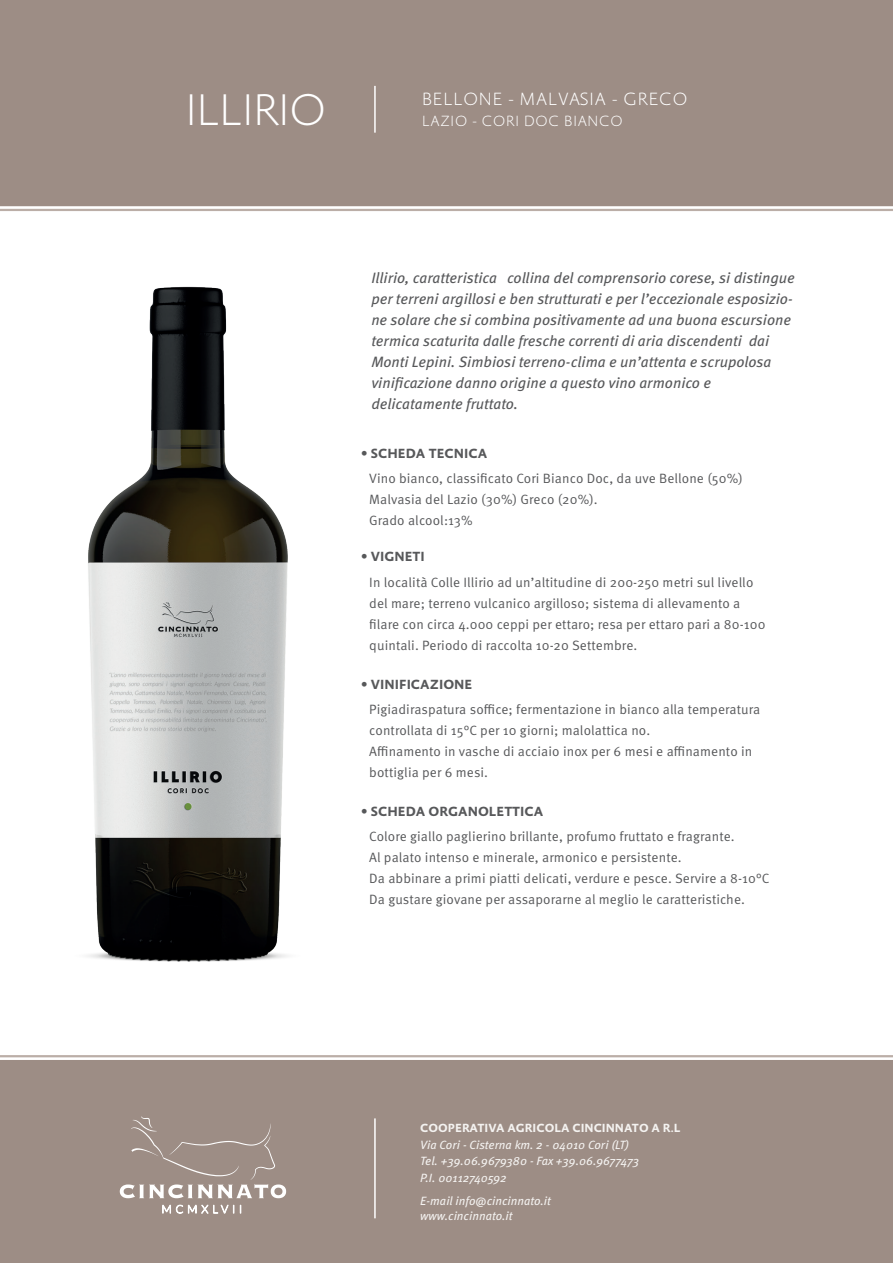
<style>
.page{position:relative;width:893px;height:1263px;background:#fff}
.page>*{position:absolute;margin:0;border:0;box-sizing:border-box;transform-origin:0 0}
.t1{font:45px "Absara Sans TF Thin SC";color:#fff}
.t2{font:18px "Absara Sans TF Thin SC";letter-spacing:.05em;color:#fff}
.t3{font:italic 15px/21px "Meta Pro";color:#57585a}
.t4{font:15px "Absara Sans TF Thin SC";letter-spacing:.05em;color:#fff}
.t5{font:13.5px/21px "Meta Pro";letter-spacing:.01em;color:#57585a}
.t6{font:700 13.5px "Absara Sans TF";color:#57585a}
.t7{font:italic 12px/16.5px "Meta Pro";color:#f4f2f0}
.t8{font:700 12px "Absara Sans";color:#f4f2f0}
.s1{font-family:"Meta Pro";font-weight:400}
.s2{font-family:"Absara Sans TF Bold SC";font-weight:400}
</style>
<div class="page">
<div style="left:0;top:0;width:893px;height:206px;background:#9d8d85"></div>
<hr style="left:0;top:209px;width:893px;height:2px;background:#bbaea7">
<div style="left:0;top:1060px;width:893px;height:203px;background:#9d8d85"></div>
<hr style="left:0;top:1055px;width:893px;height:2px;background:#bbaea7">
<hr style="left:374px;top:86px;width:2px;height:47px;background:#fff">
<hr style="left:374px;top:1118px;width:2px;height:100px;background:#fff">
<img style="left:88px;top:286px;width:200px;height:676px">
<svg style="left:120px;top:1116px;width:166px;height:98px"></svg>
<h1 class="t1" style="left:186px;top:87px;width:142px">ILLIRIO</h1>
<h2 class="t2" style="left:422px;top:90px;width:267px">BELLONE - MALVASIA - GRECO</h2>
<p class="t4" style="left:422px;top:113px;width:202px">LAZIO - CORI DOC BIANCO</p>
<p class="t3" style="left:371px;top:268px;width:425px">Illirio, caratteristica collina del comprensorio corese, si distingue per terreni argillosi e ben strutturati e per l’eccezionale esposizio&shy;ne solare che si combina positivamente ad una buona escursione termica scaturita dalle fresche correnti di aria discendenti dai Monti Lepini. Simbiosi terreno-clima e un’attenta e scrupolosa vinificazione danno origine a questo vino armonico e delicatamente fruttato.</p>
<p class="t6" style="left:361px;top:447px;width:128px"><span class="s1">•</span> <span class="s2">SCHEDA</span> TECNICA</p>
<p class="t5" style="left:369px;top:469px;width:375px">Vino bianco, classificato Cori Bianco Doc, da uve Bellone (50%)<br>Malvasia del Lazio (30%) Greco (20%).<br>Grado alcool:13%</p>
<p class="t6" style="left:361px;top:550px;width:66px"><span class="s1">•</span> VIGNETI</p>
<p class="t5" style="left:369px;top:572px;width:398px">In località Colle Illirio ad un’altitudine di 200-250 metri sul livello del mare; terreno vulcanico argilloso; sistema di allevamento a filare con circa 4.000 ceppi per ettaro; resa per ettaro pari a 80-100 quintali. Periodo di raccolta 10-20 Settembre.</p>
<p class="t6" style="left:361px;top:677px;width:113px"><span class="s1">•</span> VINIFICAZIONE</p>
<p class="t5" style="left:369px;top:699px;width:392px">Pigiadiraspatura soffice; fermentazione in bianco alla temperatura controllata di 15°C per 10 giorni; malolattica no.<br>Affinamento in vasche di acciaio inox per 6 mesi e affinamento in bottiglia per 6 mesi.</p>
<p class="t6" style="left:361px;top:804px;width:184px"><span class="s1">•</span> SCHEDA ORGANOLETTICA</p>
<p class="t5" style="left:369px;top:826px;width:402px">Colore giallo paglierino brillante, profumo fruttato e fragrante.<br>Al palato intenso e minerale, armonico e persistente.<br>Da abbinare a primi piatti delicati, verdure e pesce. Servire a 8-10°C Da gustare giovane per assaporarne al meglio le caratteristiche.</p>
<p class="t8" style="left:420px;top:1122px;width:262px">COOPERATIVA AGRICOLA CINCINNATO A R.L</p>
<p class="t7" style="left:420px;top:1136px;width:220px">Via Cori - Cisterna km. 2 - 04010 Cori (LT)<br>Tel. +39.06.9679380 - Fax +39.06.9677473<br>P.I. 00112740592</p>
<p class="t7" style="left:420px;top:1194px;width:132px;line-height:15px">E-mail info@cincinnato.it www.cincinnato.it</p>
</div>
